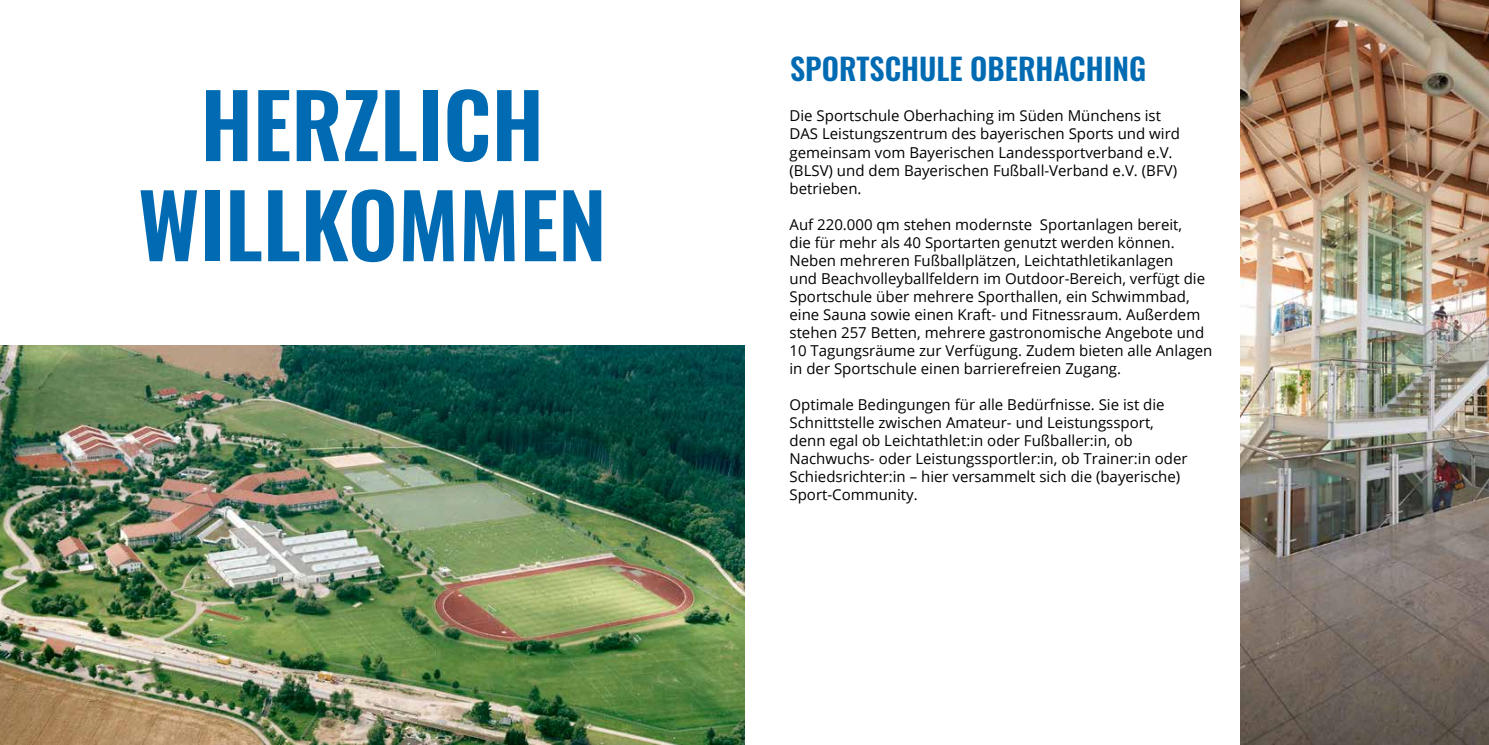
<style>
.page{position:relative;width:1489px;height:745px;background:#fff}
.page>*{position:absolute;margin:0;border:0;box-sizing:border-box;transform-origin:0 0}
.t1{font:600 87.5px/100px "Oswald";color:#006bb3;text-align:center}
.t2{font:600 30px "Oswald";color:#006bb3}
.t3{font:15px/18px "Open Sans";color:#000}
</style>
<div class="page">
<img style="left:0;top:345px;width:744px;height:399px">
<img style="left:1240px;top:0;width:248px;height:744px">
<h1 class="t1" style="left:138px;top:81px;width:470px">HERZLICH<br>WILLKOMMEN</h1>
<h2 class="t2" style="left:790px;top:53px;width:358px">SPORTSCHULE OBERHACHING</h2>
<p class="t3" style="left:789px;top:108px;width:392px">Die Sportschule Oberhaching im Süden Münchens ist DAS Leistungszentrum des bayerischen Sports und wird gemeinsam vom Bayerischen Landessportverband e.V. (BLSV) und dem Bayerischen Fußball-Verband e.V. (BFV) betrieben.</p>
<p class="t3" style="left:789px;top:216px;width:424px">Auf 220.000 qm stehen modernste Sportanlagen bereit,<br>die für mehr als 40 Sportarten genutzt werden können.<br>Neben mehreren Fußballplätzen, Leichtathletikanlagen<br>und Beachvolleyballfeldern im Outdoor-Bereich, verfügt die Sportschule über mehrere Sporthallen, ein Schwimmbad, eine Sauna sowie einen Kraft- und Fitnessraum. Außerdem stehen 257 Betten, mehrere gastronomische Angebote und 10 Tagungsräume zur Verfügung. Zudem bieten alle Anlagen in der Sportschule einen barrierefreien Zugang.</p>
<p class="t3" style="left:789px;top:396px;width:399px">Optimale Bedingungen für alle Bedürfnisse. Sie ist die Schnittstelle zwischen Amateur- und Leistungssport, denn egal ob Leichtathlet:in oder Fußballer:in, ob Nachwuchs- oder Leistungssportler:in, ob Trainer:in oder Schiedsrichter:in – hier versammelt sich die (bayerische)<br>Sport-Community.</p>
</div>
